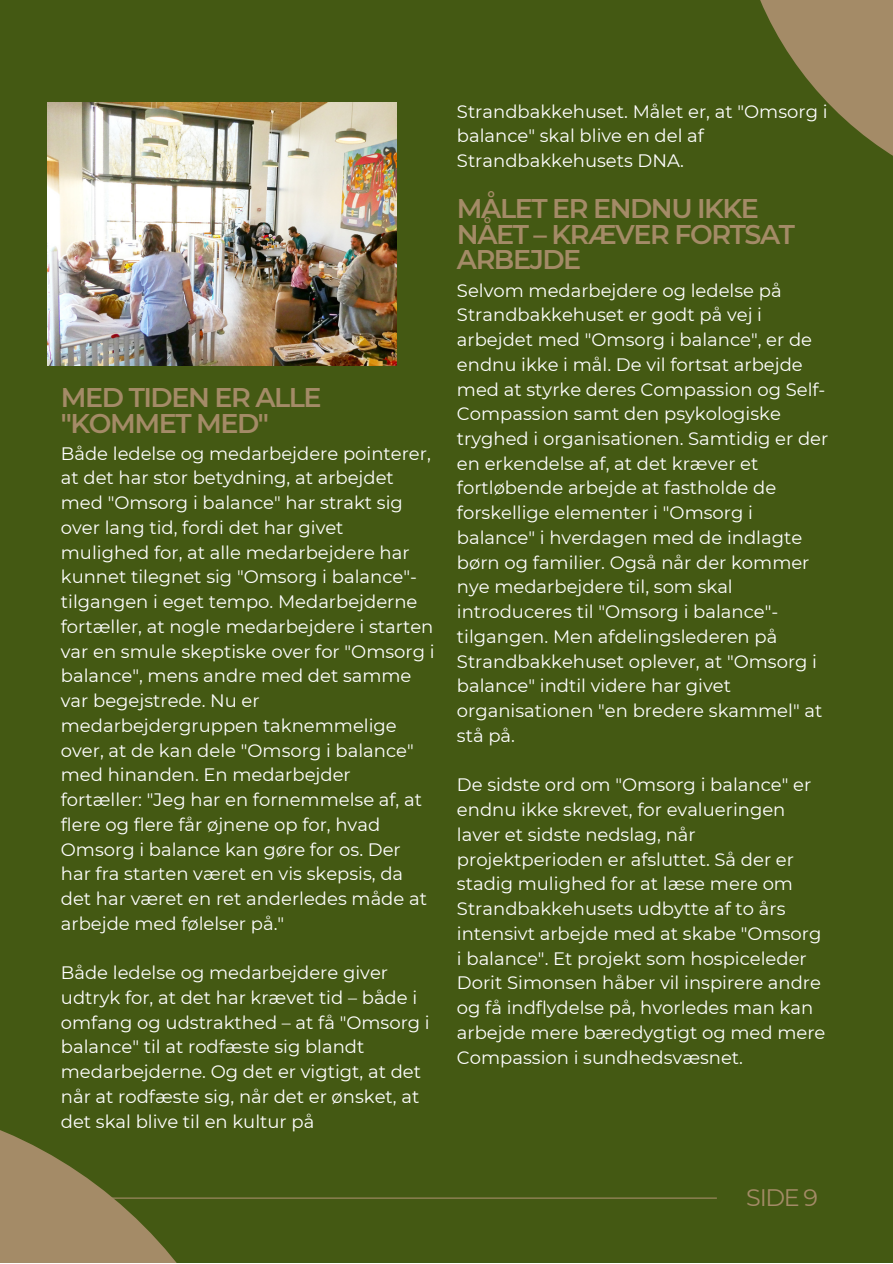
<style>
.page{position:relative;width:893px;height:1264px;background:#fff}
.page>*{position:absolute;margin:0;border:0;box-sizing:border-box;transform-origin:0 0}
.t1{font:600 27px/25.8px "Montserrat";letter-spacing:-.055em;color:#a48b67}
.t2{font:23.85px "Montserrat";color:#a48b67}
.t3{font:18px/24.8px "Montserrat";color:#fff}
</style>
<div class="page">
<div style="left:0;top:0;width:892px;height:1262px;background:#445913"></div>
<hr style="left:57px;top:1197px;width:659px;height:1px;background:#a48b67">
<svg style="left:0;top:1130px;width:272px;height:132px"></svg>
<svg style="left:760px;top:0;width:132px;height:155px;fill:#a48b67"></svg>
<img style="left:48px;top:103px;width:348px;height:263px">
<h1 class="t1" style="left:61px;top:384px;width:262px">MED TIDEN ER ALLE "KOMMET MED"</h1>
<p class="t3" style="left:61px;top:441px;width:375px">Både ledelse og medarbejdere pointerer, at det har stor betydning, at arbejdet med "Omsorg i balance" har strakt sig over lang tid, fordi det har givet mulighed for, at alle medarbejdere har kunnet tilegnet sig "Omsorg i balance"- tilgangen i eget tempo. Medarbejderne fortæller, at nogle medarbejdere i starten var en smule skeptiske over for "Omsorg i balance", mens andre med det samme var begejstrede. Nu er medarbejdergruppen taknemmelige over, at de kan dele "Omsorg i balance" med hinanden. En medarbejder fortæller: "Jeg har en fornemmelse af, at flere og flere får øjnene op for, hvad Omsorg i balance kan gøre for os. Der har fra starten været en vis skepsis, da det har været en ret anderledes måde at arbejde med følelser på."</p>
<p class="t3" style="left:61px;top:960px;width:370px">Både ledelse og medarbejdere giver udtryk for, at det har krævet tid – både i omfang og udstrakthed – at få "Omsorg i balance" til at rodfæste sig blandt medarbejderne. Og det er vigtigt, at det når at rodfæste sig, når det er ønsket, at det skal blive til en kultur på</p>
<p class="t3" style="left:457px;top:99px;width:372px">Strandbakkehuset. Målet er, at "Omsorg i balance" skal blive en del af<br>Strandbakkehusets DNA.</p>
<h1 class="t1" style="left:457px;top:195px;width:339px">MÅLET ER ENDNU IKKE<br>NÅET – KRÆVER FORTSAT<br>ARBEJDE</h1>
<p class="t3" style="left:457px;top:278px;width:373px">Selvom medarbejdere og ledelse på Strandbakkehuset er godt på vej i arbejdet med "Omsorg i balance", er de endnu ikke i mål. De vil fortsat arbejde med at styrke deres Compassion og Self-Compassion samt den psykologiske tryghed i organisationen. Samtidig er der en erkendelse af, at det kræver et fortløbende arbejde at fastholde de forskellige elementer i "Omsorg i balance" i hverdagen med de indlagte børn og familier. Også når der kommer nye medarbejdere til, som skal introduceres til "Omsorg i balance"- tilgangen. Men afdelingslederen på Strandbakkehuset oplever, at "Omsorg i balance" indtil videre har givet organisationen "en bredere skammel" at stå på.</p>
<p class="t3" style="left:457px;top:772px;width:370px">De sidste ord om "Omsorg i balance" er endnu ikke skrevet, for evalueringen laver et sidste nedslag, når projektperioden er afsluttet. Så der er stadig mulighed for at læse mere om Strandbakkehusets udbytte af to års intensivt arbejde med at skabe "Omsorg i balance". Et projekt som hospiceleder Dorit Simonsen håber vil inspirere andre og få indflydelse på, hvorledes man kan arbejde mere bæredygtigt og med mere Compassion i sundhedsvæsnet.</p>
<h2 class="t2" style="left:746px;top:1182px;width:73px">SIDE 9</h2>
</div>
